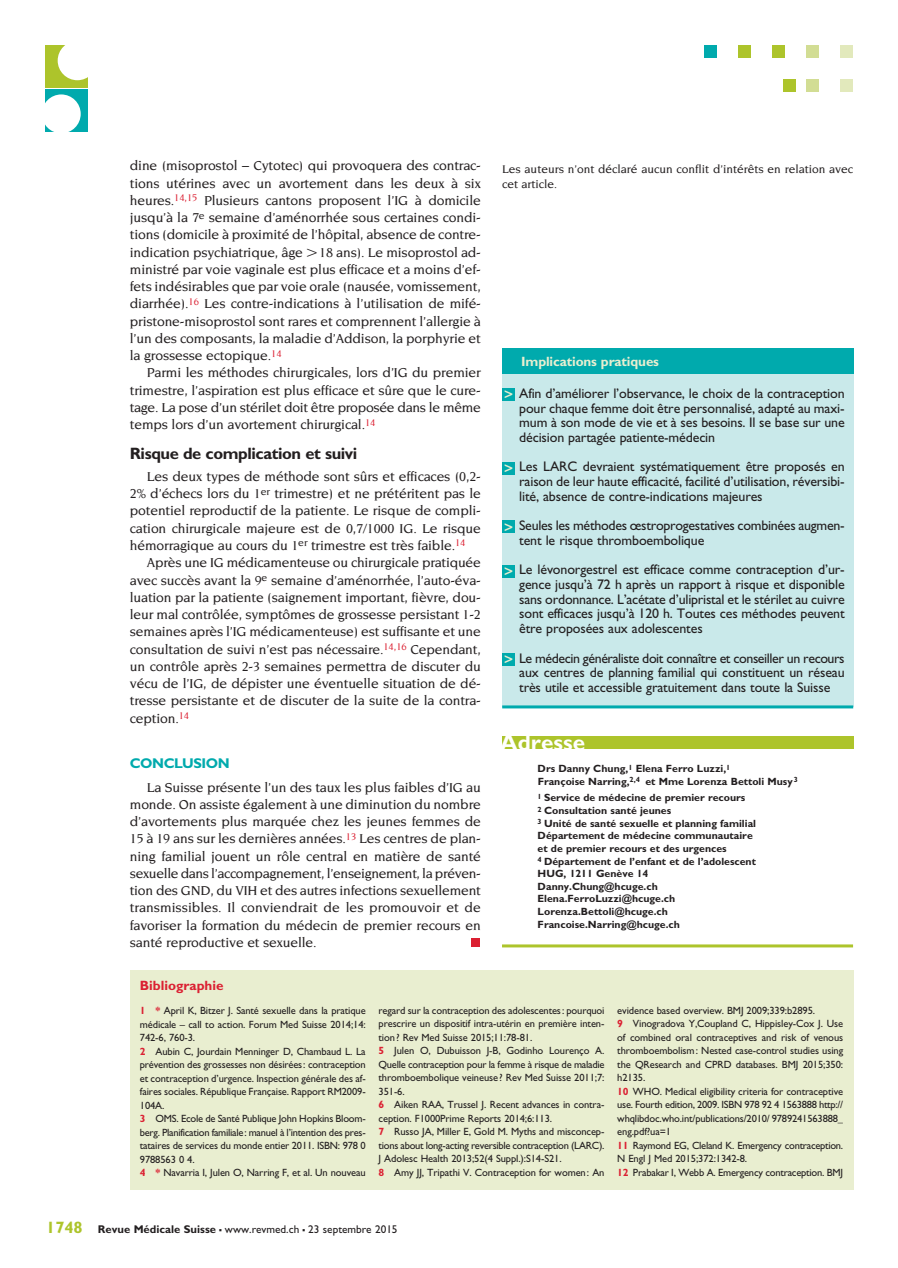
<style>
.page{position:relative;width:898px;height:1268px;background:#fff}
.page>*{position:absolute;margin:0;border:0;box-sizing:border-box;transform-origin:0 0}
.t1{font:700 22.5px "Gill Sans";color:#fff}
.t2{font:700 16.5px "Gill Sans";letter-spacing:-.025em;color:#231f20}
.t3{font:700 14.1px "Gill Sans";letter-spacing:-.035em;color:#00aaad}
.t4{font:500 13.95px/17.2px "Novarese";letter-spacing:-.01em;color:#231f20;text-align:justify}
.t5{font:13.95px/14.7px "Gill Sans";letter-spacing:-.01em;color:#231f20;text-align:justify}
.t6{font:700 13.5px "Gill Sans";letter-spacing:-.01em;color:#e9eed0}
.t7{font:700 13.5px "Gill Sans";color:#db2032}
.t8{font:500 12px/15px "Novarese";color:#231f20}
.t9{font:11.25px "Gill Sans";color:#231f20}
.t10{font:10.5px/13.5px "Gill Sans";letter-spacing:-.01em;color:#231f20}
.t11{font:700 10.5px/12.6px "Gill Sans";color:#231f20}
.s1{font-family:"European Pi Two";font-weight:400}
.s2{font-family:"Insignia";font-size:15px;color:#e9eed0}
.s3{font-weight:700;color:#db2032}
.s4{font-weight:700;font-size:16.5px;color:#adc42b}
.s5{font-weight:700}
.s6{font-weight:700;font-size:16.5px}
</style>
<div class="page">
<div style="left:840px;top:45px;width:13px;height:12px;background:#e2e9bc"></div>
<div style="left:806px;top:45px;width:13px;height:12px;background:#d2dd94"></div>
<div style="left:772px;top:45px;width:13px;height:12px;background:#adc42b"></div>
<div style="left:738px;top:45px;width:13px;height:12px;background:#adc42b"></div>
<div style="left:704px;top:45px;width:13px;height:12px;background:#00aaad"></div>
<div style="left:840px;top:79px;width:13px;height:13px;background:#e2e9bc"></div>
<div style="left:806px;top:79px;width:13px;height:13px;background:#d2dd94"></div>
<div style="left:782px;top:79px;width:13px;height:13px;background:#adc42b"></div>
<div style="left:471px;top:938px;width:8px;height:8px;background:#db2032"></div>
<div style="left:45px;top:45px;width:42px;height:42px;background:#adc42b"></div>
<div style="left:58px;top:41px;width:39px;height:39px;background:#fff;border-radius:50%"></div>
<div style="left:45px;top:89px;width:42px;height:43px;background:#00aaad"></div>
<div style="left:42px;top:94px;width:39px;height:39px;background:#fff;border-radius:50%"></div>
<div style="left:502px;top:736px;width:351px;height:12px;background:#adc42b"></div>
<hr style="left:502px;top:944px;width:350px;height:3px;background:#adc42b">
<div style="left:502px;top:373px;width:351px;height:334px;background:#c9e9ea"></div>
<div style="left:502px;top:348px;width:351px;height:25px;background:#00aaad"></div>
<hr style="left:502px;top:705px;width:351px;height:3px;background:#00aaad">
<div style="left:502px;top:388px;width:13px;height:13px;background:#00aaad"></div>
<div style="left:502px;top:462px;width:13px;height:12px;background:#00aaad"></div>
<div style="left:502px;top:520px;width:13px;height:13px;background:#00aaad"></div>
<div style="left:502px;top:565px;width:13px;height:12px;background:#00aaad"></div>
<div style="left:502px;top:653px;width:13px;height:13px;background:#00aaad"></div>
<div style="left:130px;top:970px;width:723px;height:219px;background:#e9eed0"></div>
<p class="t4" style="left:130px;top:157px;width:352px">dine (misoprostol – Cytotec) qui provoquera des contrac&shy;tions utérines avec un avortement dans les deux à six heures.<sup>14,15</sup> Plusieurs cantons proposent l’IG à domicile jusqu’à la 7<sup>e</sup> semaine d’aménorrhée sous certaines condi&shy;tions (domicile à proximité de l’hôpital, absence de contre&shy;indication psychiatrique, âge <span class="s1">L</span> 18 ans). Le misoprostol ad&shy;ministré par voie vaginale est plus efficace et a moins d’ef&shy;fets indésirables que par voie orale (nausée, vomissement, diarrhée).<sup>16</sup> Les contre-indications à l’utilisation de mifé&shy;pristone-misoprostol sont rares et comprennent l’allergie à l’un des composants, la maladie d’Addison, la porphyrie et la grossesse ectopique.<sup>14</sup></p>
<p class="t4" style="left:130px;top:364px;width:352px;text-indent:17px">Parmi les méthodes chirurgicales, lors d’IG du premier trimestre, l’aspiration est plus efficace et sûre que le cure&shy;tage. La pose d’un stérilet doit être proposée dans le même temps lors d’un avortement chirurgical.<sup>14</sup></p>
<p class="t2" style="left:130px;top:444px;width:229px">Risque de complication et suivi</p>
<p class="t4" style="left:130px;top:467px;width:352px;text-indent:17px">Les deux types de méthode sont sûrs et efficaces (0,2- 2% d’échecs lors du 1<sup>er</sup> trimestre) et ne prétéritent pas le potentiel reproductif de la patiente. Le risque de compli&shy;cation chirurgicale majeure est de 0,7/1000 IG. Le risque hémorragique au cours du 1<sup>er</sup> trimestre est très faible.<sup>14</sup></p>
<p class="t4" style="left:130px;top:554px;width:352px;text-indent:17px">Après une IG médicamenteuse ou chirurgicale pratiquée avec succès avant la 9<sup>e</sup> semaine d’aménorrhée, l’auto-éva&shy;luation par la patiente (saignement important, fièvre, dou&shy;leur mal contrôlée, symptômes de grossesse persistant 1-2 semaines après l’IG médicamenteuse) est suffisante et une consultation de suivi n’est pas nécessaire.<sup>14,16</sup> Cependant, un contrôle après 2-3 semaines permettra de discuter du vécu de l’IG, de dépister une éventuelle situation de dé&shy;tresse persistante et de discuter de la suite de la contra&shy;ception.<sup>14</sup></p>
<p class="t3" style="left:130px;top:754px;width:101px">CONCLUSION</p>
<p class="t4" style="left:130px;top:778px;width:352px;text-indent:17px">La Suisse présente l’un des taux les plus faibles d’IG au monde. On assiste également à une diminution du nombre d’avortements plus marquée chez les jeunes femmes de 15 à 19 ans sur les dernières années.<sup>13</sup> Les centres de plan&shy;ning familial jouent un rôle central en matière de santé sexuelle dans l’accompagnement, l’enseignement, la préven&shy;tion des GND, du VIH et des autres infections sexuellement transmissibles. Il conviendrait de les promouvoir et de favoriser la formation du médecin de premier recours en santé reproductive et sexuelle.</p>
<p class="t7" style="left:140px;top:976px;width:85px">Bibliographie</p>
<p class="t8" style="left:502px;top:161px;width:352px">Les auteurs n’ont déclaré aucun conflit d’intérêts en relation avec cet article.</p>
<p class="t6" style="left:521px;top:353px;width:139px">Implications pratiques</p>
<p class="t5" style="left:519px;top:386px;width:327px;text-indent:-15px"><span class="s2">&gt;</span> Afin d’améliorer l’observance, le choix de la contraception pour chaque femme doit être personnalisé, adapté au maxi&shy;mum à son mode de vie et à ses besoins. Il se base sur une décision partagée patiente-médecin</p>
<p class="t5" style="left:519px;top:459px;width:327px;text-indent:-15px"><span class="s2">&gt;</span> Les LARC devraient systématiquement être proposés en raison de leur haute efficacité, facilité d’utilisation, réversibi&shy;lité, absence de contre-indications majeures</p>
<p class="t5" style="left:519px;top:518px;width:326px;text-indent:-15px"><span class="s2">&gt;</span> Seules les méthodes œstroprogestatives combinées augmen&shy;tent le risque thromboembolique</p>
<p class="t5" style="left:519px;top:562px;width:327px;text-indent:-15px"><span class="s2">&gt;</span> Le lévonorgestrel est efficace comme contraception d’ur&shy;gence jusqu’à 72 h après un rapport à risque et disponible sans ordonnance. L’acétate d’ulipristal et le stérilet au cuivre sont efficaces jusqu’à 120 h. Toutes ces méthodes peuvent être proposées aux adolescentes</p>
<p class="t5" style="left:519px;top:650px;width:327px;text-indent:-15px"><span class="s2">&gt;</span> Le médecin généraliste doit connaître et conseiller un recours aux centres de planning familial qui constituent un réseau très utile et accessible gratuitement dans toute la Suisse</p>
<h1 class="t1" style="left:500px;top:729px;width:86px">Adresse</h1>
<p class="t11" style="left:537px;top:762px;width:262px">Drs Danny Chung,<sup>1</sup> Elena Ferro Luzzi,<sup>1<br></sup>Françoise Narring,<sup>2,4</sup> et Mme Lorenza Bettoli Musy<sup>3</sup></p>
<p class="t11" style="left:537px;top:791px;width:220px"><sup>1</sup> Service de médecine de premier recours<br><sup>2</sup> Consultation santé jeunes<br><sup>3</sup> Unité de santé sexuelle et planning familial Département de médecine communautaire et de premier recours et des urgences<br><sup>4</sup> Département de l’enfant et de l’adolescent HUG, 1211 Genève 14<br>Danny.Chung@hcuge.ch Elena.FerroLuzzi@hcuge.ch Lorenza.Bettoli@hcuge.ch Francoise.Narring@hcuge.ch</p>
<p class="t10" style="left:140px;top:1003px;width:227px"><span class="s3">1 *</span> April K, Bitzer J. Santé sexuelle dans la pratique médicale – call to action. Forum Med Suisse 2014;14:<br>742-6, 760-3.<br><span class="s3">2</span> Aubin C, Jourdain Menninger D, Chambaud L. La prévention des grossesses non désirées: contraception et contraception d’urgence. Inspection générale des af&shy;faires sociales. République Française. Rapport RM2009- 104A.<br><span class="s3">3</span> OMS. Ecole de Santé Publique John Hopkins Bloom&shy;berg. Planification familiale: manuel à l’intention des pres&shy;tataires de services du monde entier 2011. ISBN: 978 0<br>9788563 0 4.<br><span class="s3">4 *</span> Navarria I, Julen O, Narring F, et al. Un nouveau</p>
<p class="t10" style="left:378px;top:1003px;width:227px">regard sur la contraception des adolescentes: pourquoi prescrire un dispositif intra-utérin en première inten&shy;tion? Rev Med Suisse 2015;11:78-81.<br><span class="s3">5</span> Julen O, Dubuisson J-B, Godinho Lourenço A.<br>Quelle contraception pour la femme à risque de maladie thromboembolique veineuse? Rev Med Suisse 2011;7:<br>351-6.<br><span class="s3">6</span> Aiken RAA, Trussel J. Recent advances in contra&shy;ception. F1000Prime Reports 2014;6:113.<br><span class="s3">7</span> Russo JA, Miller E, Gold M. Myths and misconcep&shy;tions about long-acting reversible contraception (LARC).<br>J Adolesc Health 2013;52(4 Suppl.):S14-S21.<br><span class="s3">8</span> Amy JJ, Tripathi V. Contraception for women: An</p>
<p class="t10" style="left:617px;top:1003px;width:227px">evidence based overview. BMJ 2009;339:b2895.<br><span class="s3">9</span> Vinogradova Y,Coupland C, Hippisley-Cox J. Use of combined oral contraceptives and risk of venous thromboembolism: Nested case-control studies using the QResearch and CPRD databases. BMJ 2015;350: h2135.<br><span class="s3">10</span> WHO. Medical eligibility criteria for contraceptive use. Fourth edition, 2009. ISBN 978 92 4 1563888 http:// whqlibdoc.who.int/publications/2010/ 9789241563888_ eng.pdf?ua=1<br><span class="s3">11</span> Raymond EG, Cleland K. Emergency contraception.<br>N Engl J Med 2015;372:1342-8.<br><span class="s3">12</span> Prabakar I, Webb A. Emergency contraception. BMJ</p>
<p class="t9" style="left:46px;top:1222px;width:353px"><span class="s4">1748</span> <span class="s5">Revue Médicale Suisse</span> <span class="s6">–</span> www.revmed.ch <span class="s6">–</span> 23 septembre 2015</p>
</div>
